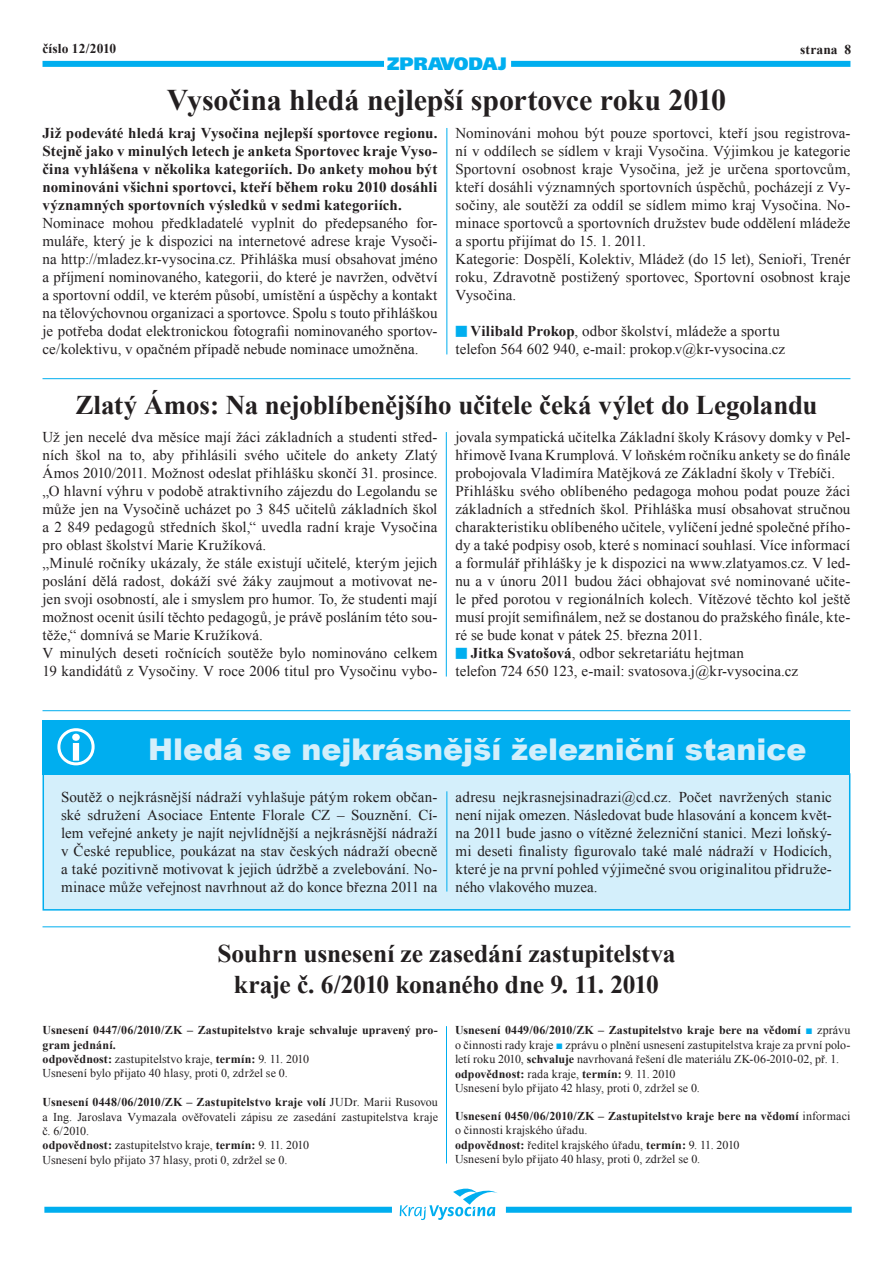
<style>
.page{position:relative;width:893px;height:1263px;background:#fff}
.page>*{position:absolute;margin:0;border:0;box-sizing:border-box;transform-origin:0 0}
.t1{font:700 30px "Times New Roman";letter-spacing:-.005em;color:#231f20}
.t2{font:900 30px "Arial";color:#d4effb}
.t3{font:700 27px "Times New Roman";letter-spacing:-.005em;color:#231f20}
.t4{font:700 25.5px/30.6px "Times New Roman";letter-spacing:-.01em;color:#231f20;text-align:center}
.t5{font:900 18px "Frutiger CE";color:#00aeef}
.t6{font:15px/18px "Times New Roman";letter-spacing:.005em;color:#231f20}
.t7{font:700 15px/18px "Times New Roman";letter-spacing:.01em;color:#231f20;text-align:justify}
.t8{font:700 13.5px "Times New Roman";letter-spacing:.01em;color:#231f20}
.t9{font:12px/14.4px "Times New Roman";letter-spacing:.005em;color:#231f20}
.t10{font:700 12px/14.4px "Times New Roman";letter-spacing:.005em;color:#231f20}
.s1{color:#00aeef}
.s2{font-weight:700}
.s3{font-weight:400}
.s4{font-weight:700;color:#00aeef}
</style>
<div class="page">
<div style="left:43px;top:61px;width:341px;height:6px;background:#00aeef"></div>
<div style="left:511px;top:61px;width:339px;height:6px;background:#00aeef"></div>
<div style="left:44px;top:1207px;width:348px;height:6px;background:#00aeef"></div>
<div style="left:506px;top:1207px;width:346px;height:6px;background:#00aeef"></div>
<svg style="left:400px;top:1188px;width:97px;height:32px"></svg>
<hr style="left:446px;top:1026px;width:1px;height:137px;background:#00aeef">
<hr style="left:43px;top:926px;width:807px;height:1px;background:#00aeef">
<hr style="left:43px;top:378px;width:807px;height:1px;background:#00aeef">
<div style="left:43px;top:774px;width:807px;height:136px;background:#d4effb"></div>
<div style="left:43px;top:773px;width:807px;height:137px;border:2px solid #00aeef"></div>
<div style="left:43px;top:720px;width:807px;height:55px;background:#00aeef"></div>
<svg style="left:57px;top:728px;width:38px;height:37px"></svg>
<hr style="left:446px;top:791px;width:1px;height:100px;background:#00aeef">
<hr style="left:446px;top:128px;width:1px;height:226px;background:#00aeef">
<hr style="left:446px;top:432px;width:1px;height:244px;background:#00aeef">
<hr style="left:43px;top:710px;width:807px;height:1px;background:#00aeef">
<p class="t8" style="left:43px;top:39px;width:75px">číslo 12/2010</p>
<p class="t8" style="left:800px;top:40px;width:53px">strana 8</p>
<p class="t5" style="left:387px;top:54px;width:121px">ZPRAVODAJ</p>
<h1 class="t1" style="left:167px;top:80px;width:561px">Vysočina hledá nejlepší sportovce roku 2010</h1>
<p class="t7" style="left:43px;top:124px;width:396px">Již podeváté hledá kraj Vysočina nejlepší sportovce regionu.<br>Stejně jako v minulých letech je anketa Sportovec kraje Vyso&shy;čina vyhlášena v několika kategoriích. Do ankety mohou být nominováni všichni sportovci, kteří během roku 2010 dosáhli významných sportovních výsledků v sedmi kategoriích.</p>
<p class="t6" style="left:43px;top:214px;width:396px;text-align:justify">Nominace mohou předkladatelé vyplnit do předepsaného for&shy;muláře, který je k dispozici na internetové adrese kraje Vysoči&shy;na http://mladez.kr-vysocina.cz. Přihláška musí obsahovat jméno a příjmení nominovaného, kategorii, do které je navržen, odvětví a sportovní oddíl, ve kterém působí, umístění a úspěchy a kontakt na tělovýchovnou organizaci a sportovce. Spolu s touto přihláškou je potřeba dodat elektronickou fotografii nominovaného sportov&shy;ce/kolektivu, v opačném případě nebude nominace umožněna.</p>
<p class="t6" style="left:455px;top:124px;width:396px">Nominováni mohou být pouze sportovci, kteří jsou registrova&shy;ní v oddílech se sídlem v kraji Vysočina. Výjimkou je kategorie Sportovní osobnost kraje Vysočina, jež je určena sportovcům, kteří dosáhli významných sportovních úspěchů, pocházejí z Vy&shy;sočiny, ale soutěží za oddíl se sídlem mimo kraj Vysočina. No&shy;minace sportovců a sportovních družstev bude oddělení mládeže a sportu přijímat do 15. 1. 2011.<br>Kategorie: Dospělí, Kolektiv, Mládež (do 15 let), Senioři, Trenér roku, Zdravotně postižený sportovec, Sportovní osobnost kraje Vysočina.</p>
<p class="t6" style="left:455px;top:322px;width:331px"><span class="s1">■</span> <span class="s2">Vilibald Prokop</span>, odbor školství, mládeže a sportu telefon 564 602 940, e-mail: prokop.v@kr-vysocina.cz</p>
<h2 class="t3" style="left:75px;top:387px;width:744px">Zlatý Ámos: Na nejoblíbenějšího učitele čeká výlet do Legolandu</h2>
<p class="t6" style="left:43px;top:428px;width:396px">Už jen necelé dva měsíce mají žáci základních a studenti střed&shy;ních škol na to, aby přihlásili svého učitele do ankety Zlatý Ámos 2010/2011. Možnost odeslat přihlášku skončí 31. prosince. „O hlavní výhru v podobě atraktivního zájezdu do Legolandu se může jen na Vysočině ucházet po 3 845 učitelů základních škol a 2 849 pedagogů středních škol,“ uvedla radní kraje Vysočina pro oblast školství Marie Kružíková.<br>„Minulé ročníky ukázaly, že stále existují učitelé, kterým jejich poslání dělá radost, dokáží své žáky zaujmout a motivovat ne&shy;jen svoji osobností, ale i smyslem pro humor. To, že studenti mají možnost ocenit úsilí těchto pedagogů, je právě posláním této sou&shy;těže,“ domnívá se Marie Kružíková.<br>V minulých deseti ročnících soutěže bylo nominováno celkem 19 kandidátů z Vysočiny. V roce 2006 titul pro Vysočinu vybo-</p>
<p class="t6" style="left:455px;top:428px;width:396px">jovala sympatická učitelka Základní školy Krásovy domky v Pel&shy;hřimově Ivana Krumplová. V loňském ročníku ankety se do finále probojovala Vladimíra Matějková ze Základní školy v Třebíči.<br>Přihlášku svého oblíbeného pedagoga mohou podat pouze žáci základních a středních škol. Přihláška musí obsahovat stručnou charakteristiku oblíbeného učitele, vylíčení jedné společné přího&shy;dy a také podpisy osob, které s nominací souhlasí. Více informací a formulář přihlášky je k dispozici na www.zlatyamos.cz. V led&shy;nu a v únoru 2011 budou žáci obhajovat své nominované učite&shy;le před porotou v regionálních kolech. Vítězové těchto kol ještě musí projít semifinálem, než se dostanou do pražského finále, kte&shy;ré se bude konat v pátek 25. března 2011.</p>
<p class="t6" style="left:455px;top:644px;width:344px"><span class="s1">■</span> <span class="s2">Jitka Svatošová</span>, odbor sekretariátu hejtman<br>telefon 724 650 123, e-mail: svatosova.j@kr-vysocina.cz</p>
<h1 class="t2" style="left:148px;top:728px;width:660px">Hledá se nejkrásnější železniční stanice</h1>
<p class="t6" style="left:61px;top:788px;width:378px;text-align:justify">Soutěž o nejkrásnější nádraží vyhlašuje pátým rokem občan&shy;ské sdružení Asociace Entente Florale CZ – Souznění. Cí&shy;lem veřejné ankety je najít nejvlídnější a nejkrásnější nádraží v České republice, poukázat na stav českých nádraží obecně a také pozitivně motivovat k jejich údržbě a zvelebování. No&shy;minace může veřejnost navrhnout až do konce března 2011 na</p>
<p class="t6" style="left:455px;top:788px;width:378px;text-align:justify">adresu nejkrasnejsinadrazi@cd.cz. Počet navržených stanic není nijak omezen. Následovat bude hlasování a koncem květ&shy;na 2011 bude jasno o vítězné železniční stanici. Mezi loňský&shy;mi deseti finalisty figurovalo také malé nádraží v Hodicích, které je na první pohled výjimečné svou originalitou přidruže&shy;ného vlakového muzea.</p>
<h3 class="t4" style="left:217px;top:938px;width:460px">Souhrn usnesení ze zasedání zastupitelstva kraje č. 6/2010 konaného dne 9. 11. 2010</h3>
<p class="t10" style="left:43px;top:1023px;width:397px">Usnesení 0447/06/2010/ZK – Zastupitelstvo kraje schvaluje upravený pro&shy;gram jednání.<br>odpovědnost: <span class="s3">zastupitelstvo kraje,</span> termín: <span class="s3">9. 11. 2010<br>Usnesení bylo přijato 40 hlasy, proti 0, zdržel se 0.</span></p>
<p class="t9" style="left:43px;top:1095px;width:397px"><span class="s2">Usnesení 0448/06/2010/ZK – Zastupitelstvo kraje volí</span> JUDr. Marii Rusovou a Ing. Jaroslava Vymazala ověřovateli zápisu ze zasedání zastupitelstva kraje č. 6/ 2010.<br><span class="s2">odpovědnost:</span> zastupitelstvo kraje, <span class="s2">termín:</span> 9. 11. 2010<br>Usnesení bylo přijato 37 hlasy, proti 0, zdržel se 0.</p>
<p class="t9" style="left:455px;top:1023px;width:397px"><span class="s2">Usnesení 0449/06/2010/ZK – Zastupitelstvo kraje bere na vědomí</span> <span class="s4">■</span> zprávu o činnosti rady kraje <span class="s1">■</span> zprávu o plnění usnesení zastupitelstva kraje za první polo&shy;letí roku 2010, <span class="s2">schvaluje</span> navrhovaná řešení dle materiálu ZK-06-2010-02, př. 1. <span class="s2">odpovědnost:</span> rada kraje, <span class="s2">termín:</span> 9. 11. 2010<br>Usnesení bylo přijato 42 hlasy, proti 0, zdržel se 0.</p>
<p class="t9" style="left:455px;top:1108px;width:397px"><span class="s2">Usnesení 0450/06/2010/ZK – Zastupitelstvo kraje bere na vědomí</span> informaci o činnosti krajského úřadu.<br><span class="s2">odpovědnost:</span> ředitel krajského úřadu, <span class="s2">termín:</span> 9. 11. 2010<br>Usnesení bylo přijato 40 hlasy, proti 0, zdržel se 0.</p>
</div>
